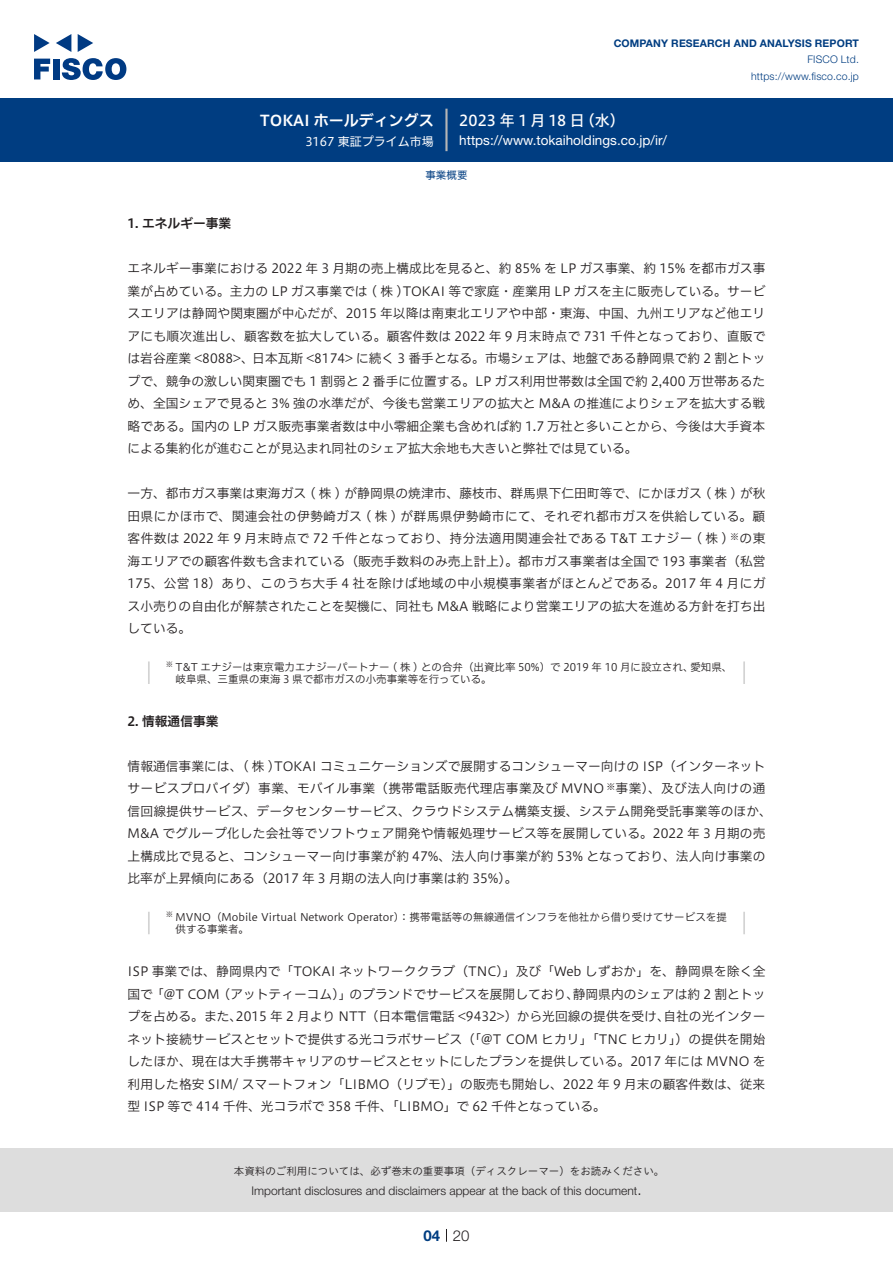
<style>
.page{position:relative;width:893px;height:1263px;background:#fff}
.page>*{position:absolute;margin:0;border:0;box-sizing:border-box;transform-origin:0 0}
.t1{font:15px "Hiragino UD Sans F Std N W5";letter-spacing:.005em;color:#fff}
.t2{font:15px "Hiragino UD Sans F Std N W6";color:#fff}
.t3{font:300 15px "Helvetica Neue LT Std";color:#231f20}
.t4{font:700 15px "Helvetica Neue LT Std";color:#003d81}
.t5{font:13.5px "Helvetica Neue LT Std";color:#fff}
.t6{font:12.75px/22.5px "Hiragino UD Sans F Std N W3";color:#231f20;text-align:justify}
.t7{font:12.75px "Hiragino UD Sans F Std N W6";color:#231f20}
.t8{font:300 12px "Helvetica Neue LT Std";color:#231f20}
.t9{font:12px "Hiragino UD Sans F Std N W4";color:#fff}
.t10{font:10.5px "Hiragino UD Sans F Std N W3";color:#231f20}
.t11{font:10.5px "Hiragino UD Sans Std W3";color:#231f20}
.t12{font:700 10.5px "Helvetica Neue LT Std";letter-spacing:.015em;color:#003d81}
.t13{font:300 10.5px/16.5px "Helvetica Neue LT Std";letter-spacing:.015em;color:#003d81;text-align:right}
.t14{font:10.5px "Hiragino UD Sans F Std N W4";color:#003d81}
.t15{font:8.85px "Hiragino UD Sans F Std N W3";color:#231f20}
.t16{font:7.35px "Hiragino UD Sans F Std N W3";color:#231f20}
</style>
<div class="page">
<div style="left:0;top:1148px;width:893px;height:64px;background:#ddd"></div>
<svg style="left:34px;top:59px;width:16px;height:20px"></svg>
<div style="left:53px;top:59px;width:6px;height:20px;background:#003a83"></div>
<svg style="left:62px;top:58px;width:64px;height:22px"></svg>
<svg style="left:34px;top:34px;width:16px;height:18px"></svg>
<svg style="left:78px;top:34px;width:15px;height:18px"></svg>
<svg style="left:56px;top:34px;width:15px;height:18px"></svg>
<div style="left:0;top:98px;width:893px;height:64px;background:#003d81"></div>
<hr style="left:445px;top:109px;width:3px;height:42px;background:#b5b5b6">
<svg style="left:446px;top:1229px;width:1px;height:13px"></svg>
<hr style="left:148px;top:661px;width:2px;height:23px;background:#d3d3d3">
<hr style="left:743px;top:661px;width:2px;height:23px;background:#d3d3d3">
<hr style="left:148px;top:912px;width:2px;height:22px;background:#d3d3d3">
<hr style="left:743px;top:912px;width:2px;height:22px;background:#d3d3d3">
<p class="t2" style="left:260px;top:109px;width:175px">TOKAI ホールディングス</p>
<p class="t9" style="left:305px;top:132px;width:130px">3167 東証プライム市場</p>
<p class="t12" style="left:614px;top:37px;width:247px">COMPANY RESEARCH AND ANALYSIS REPORT</p>
<p class="t13" style="left:751px;top:51px;width:109px">FISCO Ltd. https://www.fisco.co j p.</p>
<p class="t1" style="left:580px;top:109px;width:46px">（水(</p>
<p class="t1" style="left:459px;top:109px;width:127px">2023 年 1 月 18 日</p>
<p class="t5" style="left:459px;top:132px;width:209px">https://www.tokaiholdings. c o j p. /i r/</p>
<p class="t14" style="left:425px;top:167px;width:43px">事業概要</p>
<p class="t7" style="left:128px;top:214px;width:105px">1. エネルギー事業</p>
<p class="t6" style="left:128px;top:256px;width:639px">エネルギー事業における 2022 年 3 月期の売上構成比を見ると、約 85% を LP ガス事業、約 15% を都市ガス事業が占めている。主力の LP ガス事業では ( 株 )TOKAI 等で家庭・産業用 LP ガスを主に販売している。サービスエリアは静岡や関東圏が中心だが、2015 年以降は南東北エリアや中部・東海、中国、九州エリアなど他エリアにも順次進出し、顧客数を拡大している。顧客件数は 2022 年 9 月末時点で 731 千件となっており、直販では岩谷産業 &lt;8088&gt;、日本瓦斯 &lt;8174&gt; に続く 3 番手となる。市場シェアは、地盤である静岡県で約 2 割とトップで、競争の激しい関東圏でも 1 割弱と 2 番手に位置する。LP ガス利用世帯数は全国で約 2,400 万世帯あるため、全国シェアで見ると 3% 強の水準だが、今後も営業エリアの拡大と M&amp;A の推進によりシェアを拡大する戦略である。国内の LP ガス販売事業者数は中小零細企業も含めれば約 1.7 万社と多いことから、今後は大手資本による集約化が進むことが見込まれ同社のシェア拡大余地も大きいと弊社では見ている。</p>
<p class="t6" style="left:128px;top:481px;width:639px">一方、都市ガス事業は東海ガス ( 株 ) が静岡県の焼津市、藤枝市、群馬県下仁田町等で、にかほガス ( 株 ) が秋田県にかほ市で、関連会社の伊勢崎ガス ( 株 ) が群馬県伊勢崎市にて、それぞれ都市ガスを供給している。顧客件数は 2022 年 9 月末時点で 72 千件となっており、持分法適用関連会社である T&amp;T エナジー ( 株 ) <sup>※</sup>の東海エリアでの顧客件数も含まれている（販売手数料のみ売上計上）。都市ガス事業者は全国で 193 事業者（私営175、公営 18）あり、このうち大手 4 社を除けば地域の中小規模事業者がほとんどである。2017 年 4 月にガス小売りの自由化が解禁されたことを契機に、同社も M&amp;A 戦略により営業エリアの拡大を進める方針を打ち出している。</p>
<p class="t10" style="left:690px;top:659px;width:43px">愛知県、</p>
<p class="t16" style="left:166px;top:658px;width:9px">※</p>
<p class="t10" style="left:176px;top:659px;width:519px">T&amp;T エナジーは東京電力エナジーパートナー ( 株 ) との合弁（出資比率 50%）で 2019 年 10 月に設立され、</p>
<p class="t10" style="left:176px;top:671px;width:318px">岐阜県、三重県の東海 3 県で都市ガスの小売事業等を行っている。</p>
<p class="t7" style="left:128px;top:711px;width:93px">2. 情報通信事業</p>
<p class="t6" style="left:128px;top:754px;width:639px;text-align:right">情報通信事業には、( 株 )TOKAI コミュニケーションズで展開するコンシューマー向けの ISP（インターネット事業）、及び法人向けの通</p>
<p class="t6" style="left:128px;top:777px;width:646px;text-align:left">サービスプロバイダ）事業、モバイル事業（携帯電話販売代理店事業及び MVNO<br>信回線提供サービス、データセンターサービス、クラウドシステム構築支援、システム開発受託事業等のほか、M&amp;A でグループ化した会社等でソフトウェア開発や情報処理サービス等を展開している。2022 年 3 月期の売上構成比で見ると、コンシューマー向け事業が約 47%、法人向け事業が約 53% となっており、法人向け事業の比率が上昇傾向にある（2017 年 3 月期の法人向け事業は約 35% 。(</p>
<p class="t10" style="left:176px;top:909px;width:553px">MVNO（Mobile Virtual Network Operator ：）携帯電話等の無線通信インフラを他社から借り受けてサービスを提</p>
<p class="t15" style="left:606px;top:780px;width:10px">※</p>
<p class="t16" style="left:166px;top:908px;width:9px">※</p>
<p class="t10" style="left:176px;top:921px;width:75px">供する事業者。</p>
<p class="t6" style="left:128px;top:959px;width:639px;text-align:right">ISP 事業では、静岡県内で「TOKAI ネットワーククラブ（TNC）」及び「Web しずおか」を、静岡県を除く全静岡県内のシェアは約 2 割とトッ</p>
<p class="t6" style="left:128px;top:982px;width:453px">国で「@T COM（アットティーコム）」のブランドでサービスを展開しており、</p>
<p class="t6" style="left:128px;top:1004px;width:639px;text-align:left">プを占める。また、<br>ネット接続サービスとセットで提供する光コラボサービス（「@T COM ヒカリ」「TNC ヒカリ」）の提供を開始したほか、現在は大手携帯キャリアのサービスとセットにしたプランを提供している。2017 年には MVNO を利用した格安 SIM/ スマートフォン「LIBMO（リブモ）」の販売も開始し、2022 年 9 月末の顧客件数は、従来型 ISP 等で 414 千件、光コラボで 358 千件、「LIBMO」で 62 千件となっている。</p>
<p class="t6" style="left:236px;top:1004px;width:435px">2015 年 2 月より NTT（日本電信電話 &lt;9432&gt;）から光回線の提供を受け、</p>
<p class="t6" style="left:663px;top:1004px;width:103px">自社の光インター</p>
<p class="t11" style="left:234px;top:1163px;width:432px">本資料のご利用については、必ず巻末の重要事項（ディスクレーマー）をお読みください。</p>
<p class="t3" style="left:637px;top:1180px;width:6px">.</p>
<p class="t8" style="left:251px;top:1183px;width:387px">Important disclosures and disclaimers appear at the back of this document</p>
<p class="t4" style="left:423px;top:1226px;width:18px">04</p>
<p class="t3" style="left:453px;top:1226px;width:18px">20</p>
</div>
